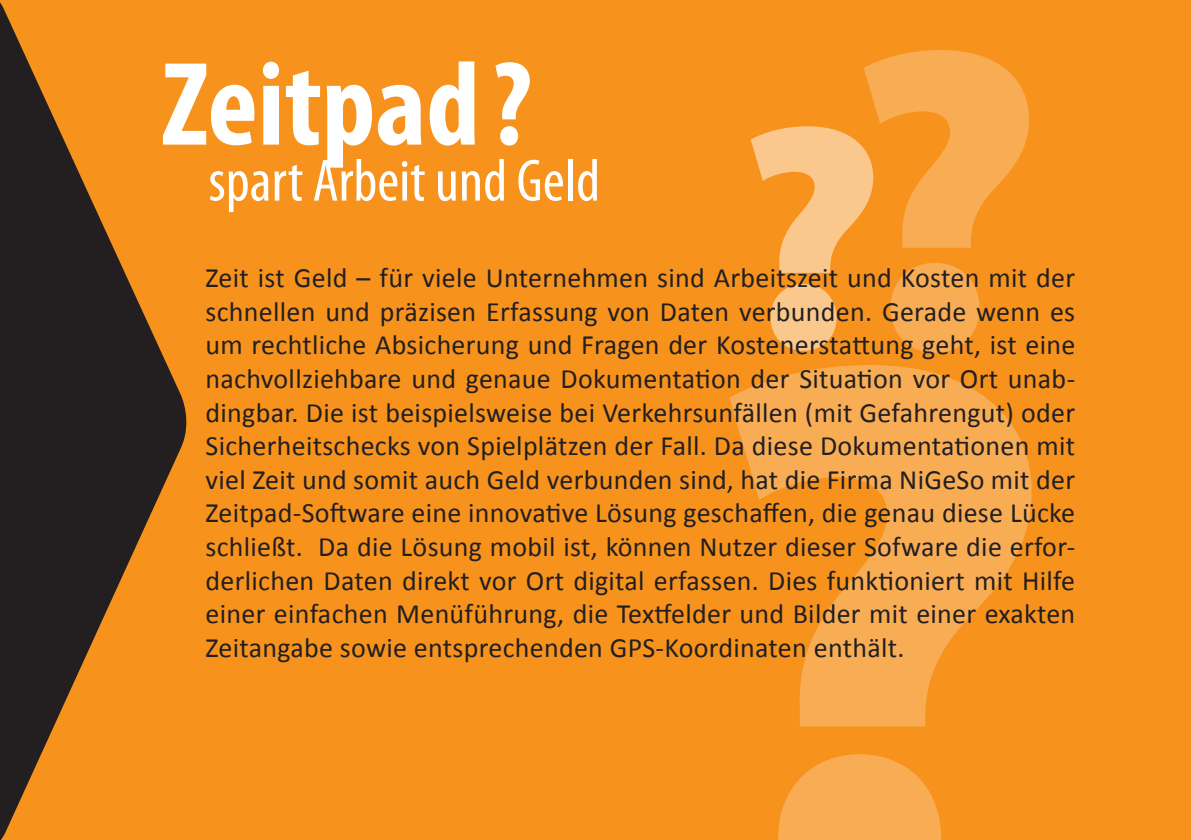
<style>
.page{position:relative;width:1191px;height:840px;background:#fff}
.page>*{position:absolute;margin:0;border:0;box-sizing:border-box;transform-origin:0 0}
.t1{font:900 793.4px "Myriad Pro";color:#fff}
.t2{font:900 321.6px "Myriad Pro";color:#fff}
.t3{font:700 condensed 120px "Myriad Pro";color:#fff}
.t4{font:condensed 60px "Myriad Pro";color:#fff}
.t5{font:28px/33.6px "Calibri";letter-spacing:.01em;color:#231f20;text-align:justify}
.s1{font-size:433.8px}
</style>
<div class="page">
<div style="left:192px;top:0;width:999px;height:839px;background:#f7931d"></div>
<svg style="left:0;top:0;width:192px;height:839px;background:#88561e"></svg>
<h2 class="t2" style="left:735px;top:56px;width:310px">?<span class="s1">?</span></h2>
<p class="t3" style="left:162px;top:29px;width:372px">Zeitpad?</p>
<p class="t4" style="left:208px;top:144px;width:393px">spart Arbeit und Geld</p>
<p class="t5" style="left:206px;top:261px;width:871px">Zeit ist Geld – für viele Unternehmen sind Arbeitszeit und Kosten mit der schnellen und präzisen Erfassung von Daten verbunden. Gerade wenn es um rechtliche Absicherung und Fragen der Kostenerstattung geht, ist eine nachvollziehbare und genaue Dokumentation der Situation vor Ort unab-</p>
<h1 class="t1" style="left:692px;top:191px;width:369px">?</h1>
<p class="t5" style="left:206px;top:395px;width:871px">dingbar. Die ist beispielsweise bei Verkehrsunfällen (mit Gefahrengut) oder Sicherheitschecks von Spielplätzen der Fall. Da diese Dokumentationen mit viel Zeit und somit auch Geld verbunden sind, hat die Firma NiGeSo mit der Zeitpad-Software eine innovative Lösung geschaffen, die genau diese Lücke schließt. Da die Lösung mobil ist, können Nutzer dieser Sofware die erfor&shy;derlichen Daten direkt vor Ort digital erfassen. Dies funktioniert mit Hilfe einer einfachen Menüführung, die Textfelder und Bilder mit einer exakten Zeitangabe sowie entsprechenden GPS-Koordinaten enthält.</p>
</div>
